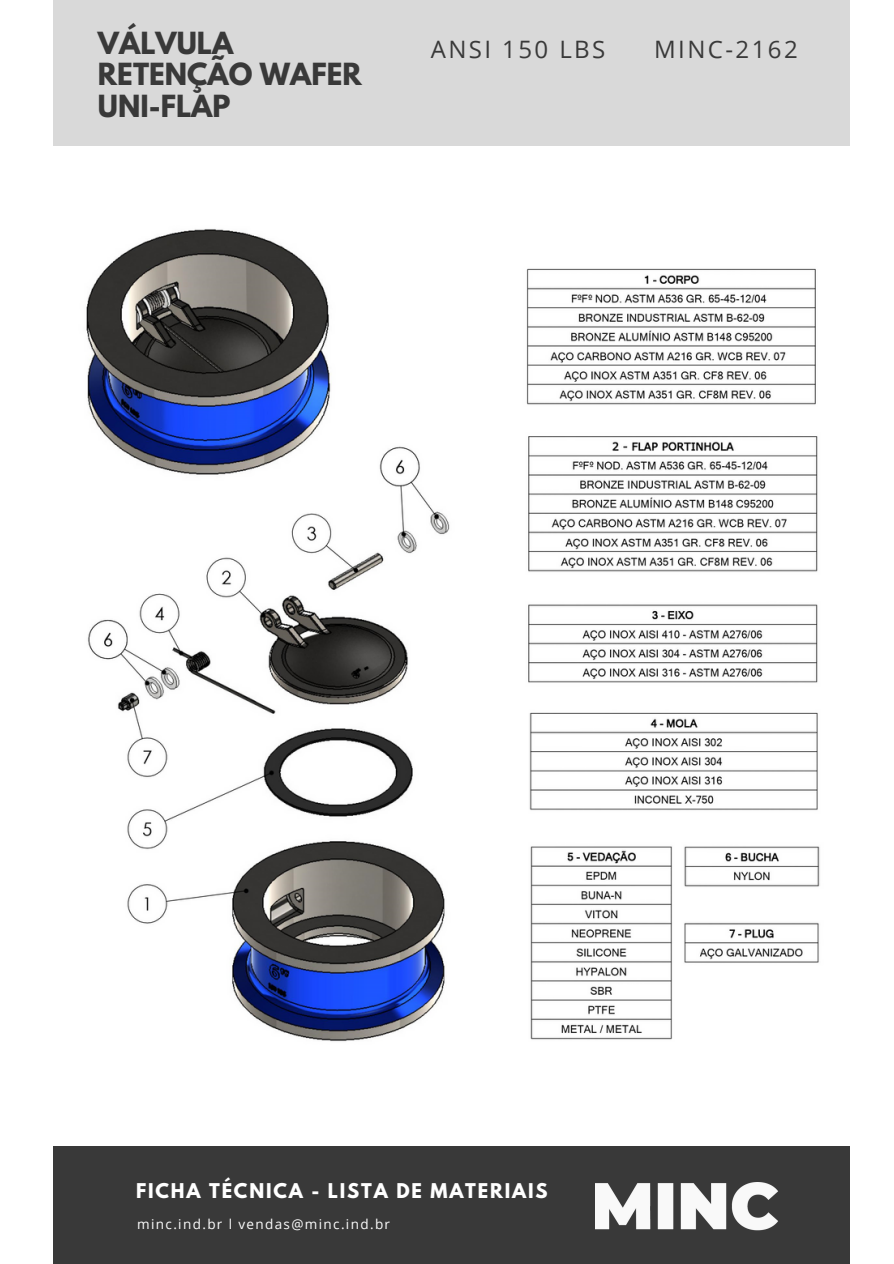
<style>
.page{position:relative;width:894px;height:1264px;background:#fff}
.page>*{position:absolute;margin:0;border:0;box-sizing:border-box;transform-origin:0 0}
.t1{font:700 27px/31.5px "League Spartan";color:#393939}
.t2{font:24px "Open Sans";letter-spacing:.1em;color:#393939}
.t3{font:700 18px "League Spartan";letter-spacing:.1em;color:#fff}
.t4{font:13.5px "Open Sans";letter-spacing:.1em;color:#fdfdfd}
</style>
<div class="page">
<div style="left:53px;top:1146px;width:796px;height:117px;background:#393939"></div>
<img style="left:595px;top:1182px;width:183px;height:49px">
<div style="left:53px;top:0;width:796px;height:146px;background:#d9d9d9"></div>
<img style="left:86px;top:229px;width:734px;height:813px">
<p class="t1" style="left:98px;top:30px;width:265px">VÁLVULA<br>RETENÇÃO WAFER<br>UNI-FLAP</p>
<p class="t2" style="left:430px;top:32px;width:176px">ANSI 150 LBS</p>
<p class="t2" style="left:654px;top:32px;width:145px">MINC-2162</p>
<p class="t3" style="left:136px;top:1181px;width:413px">FICHA TÉCNICA - LISTA DE MATERIAIS</p>
<p class="t4" style="left:137px;top:1214px;width:254px">minc.ind.br l vendas@minc.ind.br</p>
</div>
